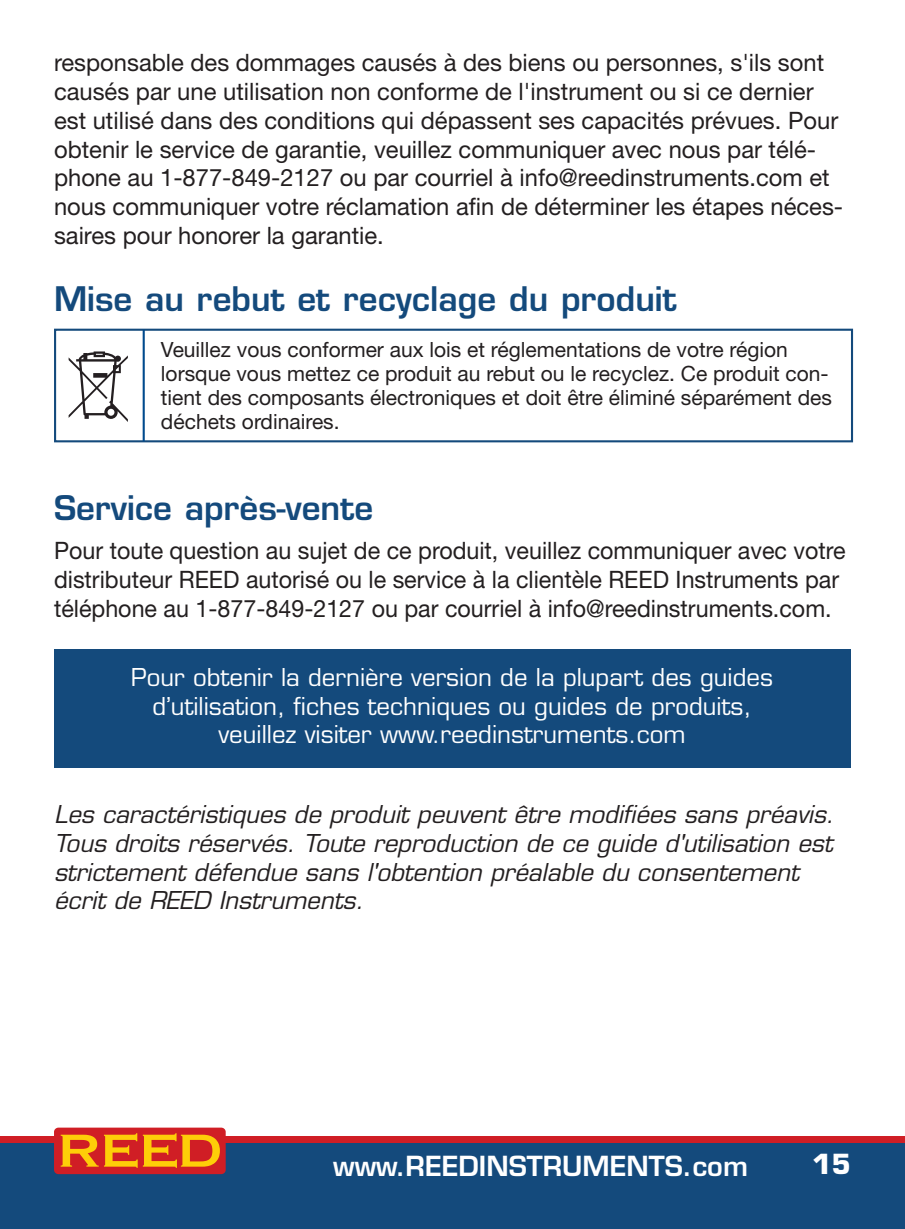
<style>
.page{position:relative;width:905px;height:1229px;background:#fff}
.page>*{position:absolute;margin:0;border:0;box-sizing:border-box;transform-origin:0 0}
.t1{font:600 33px "Eurostile LT Std";color:#144a7c}
.t2{font:600 27px "Eurostile LT Std";color:#fff}
.t3{font:700 27px "Eurostile LT Std";color:#fff}
.t4{font:24px/28.8px "Helvetica Neue LT Std";color:#231f20}
.t5{font:italic 24px/28.8px "Eurostile LT Std";color:#231f20}
.t6{font:24px/28.8px "Eurostile LT Std";color:#fff;text-align:center}
.t7{font:21px/24px "Helvetica Neue LT Std";color:#231f20}
</style>
<div class="page">
<div style="left:0;top:1137px;width:904px;height:91px;background:#144a7c"></div>
<div style="left:0;top:1136px;width:904px;height:6px;background:#d01e25"></div>
<div style="left:54px;top:1127px;width:172px;height:47px;background:#d01e25;border-radius:4px"></div>
<svg style="left:61px;top:1133px;width:159px;height:34px"></svg>
<div style="left:54px;top:329px;width:799px;height:113px;background:#fff;border:2px solid #144a7c"></div>
<svg style="left:69px;top:351px;width:59px;height:71px"></svg>
<hr style="left:143px;top:329px;width:2px;height:112px;background:#004a8d">
<div style="left:54px;top:649px;width:796px;height:118px;background:#144a7c"></div>
<p class="t4" style="left:54px;top:48px;width:790px">responsable des dommages causés à des biens ou personnes, s'ils sont causés par une utilisation non conforme de l'instrument ou si ce dernier est utilisé dans des conditions qui dépassent ses capacités prévues. Pour obtenir le service de garantie, veuillez communiquer avec nous par télé&shy;phone au 1-877-849-2127 ou par courriel à info@reedinstruments.com et nous communiquer votre réclamation afin de déterminer les étapes néces&shy;saires pour honorer la garantie.</p>
<h1 class="t1" style="left:54px;top:278px;width:624px">Mise au rebut et recyclage du produit</h1>
<p class="t7" style="left:161px;top:337px;width:672px">Veuillez vous conformer aux lois et réglementations de votre région lorsque vous mettez ce produit au rebut ou le recyclez. Ce produit con&shy;tient des composants électroniques et doit être éliminé séparément des déchets ordinaires.</p>
<h1 class="t1" style="left:54px;top:487px;width:321px">Service après-vente</h1>
<p class="t4" style="left:54px;top:536px;width:793px">Pour toute question au sujet de ce produit, veuillez communiquer avec votre distributeur REED autorisé ou le service à la clientèle REED Instruments par téléphone au 1-877-849-2127 ou par courriel à info@reedinstruments.com.</p>
<p class="t6" style="left:131px;top:662px;width:643px">Pour obtenir la dernière version de la plupart des guides d’utilisation, fiches techniques ou guides de produits, veuillez visiter www.reedinstruments.com</p>
<p class="t5" style="left:54px;top:800px;width:781px">Les caractéristiques de produit peuvent être modifiées sans préavis.<br>Tous droits réservés. Toute reproduction de ce guide d'utilisation est strictement défendue sans l'obtention préalable du consentement écrit de REED Instruments.</p>
<p class="t2" style="left:333px;top:1148px;width:416px">www.REEDINSTRUMENTS.com</p>
<p class="t3" style="left:812px;top:1147px;width:40px">15</p>
</div>
